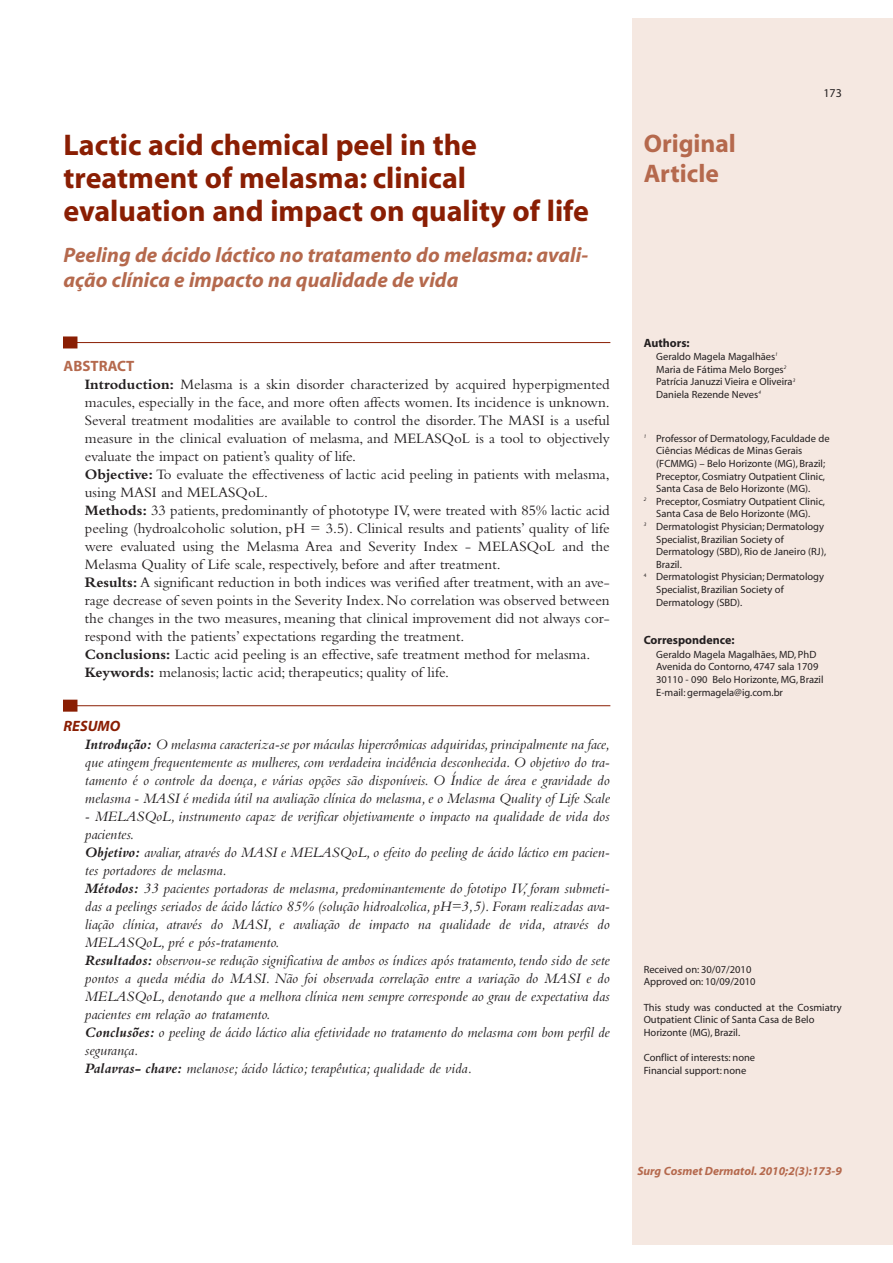
<style>
.page{position:relative;width:893px;height:1263px;background:#fff}
.page>*{position:absolute;margin:0;border:0;box-sizing:border-box;transform-origin:0 0}
.t1{font:700 30px/33px "Myriad";color:#8a1e03}
.t2{font:700 25.5px/30px "Myriad";color:#b5694d}
.t3{font:italic 700 21px/25.5px "Myriad";color:#b5694d}
.t4{font:italic 15px/18px "Bembo";color:#231f20;text-align:justify}
.t5{font:15px/18px "Bembo";color:#231f20}
.t6{font:700 15px "Myriad";color:#b5694d}
.t7{font:italic 700 15px "Myriad";color:#8a1e03}
.t8{font:italic 700 12px "Myriad";color:#b5694d}
.t9{font:700 12px "Myriad";color:#231f20}
.t10{font:12px "Myriad";color:#231f20}
.t11{font:10.5px/12.6px "Myriad";color:#231f20}
.s1{font-weight:700}
</style>
<div class="page">
<div style="left:632px;top:18px;width:260px;height:1226px;background:#f5e8e1"></div>
<hr style="left:63px;top:342px;width:547px;height:1px;background:#8a1e03">
<div style="left:63px;top:336px;width:14px;height:12px;background:#8a1e03"></div>
<hr style="left:63px;top:705px;width:547px;height:1px;background:#8a1e03">
<div style="left:63px;top:700px;width:14px;height:12px;background:#8a1e03"></div>
<h1 class="t1" style="left:64px;top:131px;width:527px">Lactic acid chemical peel in the treatment of melasma: clinical evaluation and impact on quality of life</h1>
<h3 class="t3" style="left:64px;top:244px;width:526px">Peeling de ácido láctico no tratamento do melasma: avali&shy;ação clínica e impacto na qualidade de vida</h3>
<p class="t6" style="left:64px;top:360px;width:72px">ABSTRACT</p>
<p class="t5" style="left:85px;top:377px;width:526px"><span class="s1">Introduction:</span> Melasma is a skin disorder characterized by acquired hyperpigmented macules, especially in the face, and more often affects women. Its incidence is unknown.<br>Several treatment modalities are available to control the disorder.The MASI is a useful measure in the clinical evaluation of melasma, and MELASQoL is a tool to objectively evaluate the impact on patient’s quality of life.<br><span class="s1">Objective:</span> To evaluate the effectiveness of lactic acid peeling in patients with melasma, using MASI and MELASQoL.<br><span class="s1">Methods:</span> 33 patients, predominantly of phototype IV, were treated with 85% lactic acid peeling (hydroalcoholic solution, pH = 3.5). Clinical results and patients’ quality of life were evaluated using the Melasma Area and Severity Index - MELASQoL and the Melasma Quality of Life scale, respectively, before and after treatment.<br><span class="s1">Results:</span> A significant reduction in both indices was verified after treatment, with an ave&shy;rage decrease of seven points in the Severity Index. No correlation was observed between the changes in the two measures, meaning that clinical improvement did not always cor&shy;respond with the patients’ expectations regarding the treatment.<br><span class="s1">Conclusions:</span> Lactic acid peeling is an effective, safe treatment method for melasma.<br><span class="s1">Keywords:</span> melanosis; lactic acid; therapeutics; quality of life.</p>
<p class="t7" style="left:64px;top:720px;width:58px">RESUMO</p>
<p class="t4" style="left:85px;top:737px;width:526px"><span class="s1">Introdução:</span> O melasma caracteriza-se por máculas hipercrômicas adquiridas,principalmente na face, que atingem frequentemente as mulheres, com verdadeira incidência desconhecida. O objetivo do tra&shy;tamento é o controle da doença, e várias opções são disponíveis. O Índice de área e gravidade do melasma - MASI é medida útil na avaliação clínica do melasma, e o Melasma Quality of Life Scale</p>
<p class="t4" style="left:85px;top:809px;width:526px;text-align:left">- MELASQoL, instrumento capaz de verificar objetivamente o impacto na qualidade de vida dos pacientes.<br><span class="s1">Objetivo:</span> avaliar, através do MASI e MELASQoL, o efeito do peeling de ácido láctico em pacien&shy;tes portadores de melasma.<br><span class="s1">Métodos:</span> 33 pacientes portadoras de melasma, predominantemente do fototipo IV, foram submeti&shy;das a peelings seriados de ácido láctico 85% (solução hidroalcolica, pH=3,5). Foram realizadas ava&shy;liação clínica, através do MASI, e avaliação de impacto na qualidade de vida, através do MELASQoL, pré e pós-tratamento.<br><span class="s1">Resultados:</span> observou-se redução significativa de ambos os índices após tratamento, tendo sido de sete pontos a queda média do MASI. Não foi observada correlação entre a variação do MASI e do MELASQoL, denotando que a melhora clínica nem sempre corresponde ao grau de expectativa das pacientes em relação ao tratamento.<br><span class="s1">Conclusões:</span> o peeling de ácido láctico alia efetividade no tratamento do melasma com bom perfil de segurança.<br><span class="s1">Palavras- chave:</span> melanose; ácido láctico; terapêutica; qualidade de vida.</p>
<h2 class="t2" style="left:644px;top:131px;width:94px">Original<br>Article</h2>
<p class="t10" style="left:823px;top:89px;width:20px">173</p>
<p class="t9" style="left:644px;top:338px;width:47px">Authors:</p>
<p class="t11" style="left:656px;top:351px;width:141px">Geraldo Magela Magalhães<sup>1<br></sup>Maria de Fátima Melo Borges<sup>2<br></sup>Patrícia Januzzi Vieira e Oliveira<sup>3<br></sup>Daniela Rezende Neves<sup>4</sup></p>
<p class="t11" style="left:644px;top:433px;width:187px"><sup>1</sup> Professor of Dermatology, Faculdade de</p>
<p class="t11" style="left:656px;top:445px;width:148px">Ciências Médicas de Minas Gerais</p>
<p class="t11" style="left:656px;top:458px;width:171px">(FCMMG) – Belo Horizonte (MG), Brazil;</p>
<p class="t11" style="left:656px;top:471px;width:170px">Preceptor, Cosmiatry Outpatient Clinic,</p>
<p class="t11" style="left:656px;top:483px;width:156px">Santa Casa de Belo Horizonte (MG).</p>
<p class="t11" style="left:644px;top:496px;width:183px"><sup>2</sup> Preceptor, Cosmiatry Outpatient Clinic,</p>
<p class="t11" style="left:656px;top:508px;width:156px">Santa Casa de Belo Horizonte (MG).</p>
<p class="t11" style="left:644px;top:521px;width:182px"><sup>3</sup> Dermatologist Physician; Dermatology</p>
<p class="t11" style="left:656px;top:534px;width:129px">Specialist, Brazilian Society of</p>
<p class="t11" style="left:656px;top:546px;width:172px">Dermatology (SBD), Rio de Janeiro (RJ),</p>
<p class="t11" style="left:656px;top:559px;width:27px">Brazil.</p>
<p class="t11" style="left:644px;top:571px;width:182px"><sup>4</sup> Dermatologist Physician; Dermatology</p>
<p class="t11" style="left:656px;top:584px;width:129px">Specialist, Brazilian Society of</p>
<p class="t11" style="left:656px;top:597px;width:88px">Dermatology (SBD).</p>
<p class="t9" style="left:644px;top:636px;width:92px">Correspondence:</p>
<p class="t11" style="left:656px;top:649px;width:169px">Geraldo Magela Magalhães, MD, PhD Avenida do Contorno, 4747 sala 1709<br>30110 - 090 Belo Horizonte, MG, Brazil E-mail: germagela@ig.com.br</p>
<p class="t11" style="left:644px;top:964px;width:113px">Received on: 30/07/2010<br>Approved on: 10/09/2010</p>
<p class="t11" style="left:644px;top:1002px;width:200px">This study was conducted at the Cosmiatry<br>Outpatient Clinic of Santa Casa de Belo<br>Horizonte (MG), Brazil.</p>
<p class="t11" style="left:644px;top:1052px;width:113px">Conflict of interests: none<br>Financial support: none</p>
<p class="t8" style="left:637px;top:1167px;width:206px">Surg Cosmet Dermatol. 2010;2(3):173-9</p>
</div>
